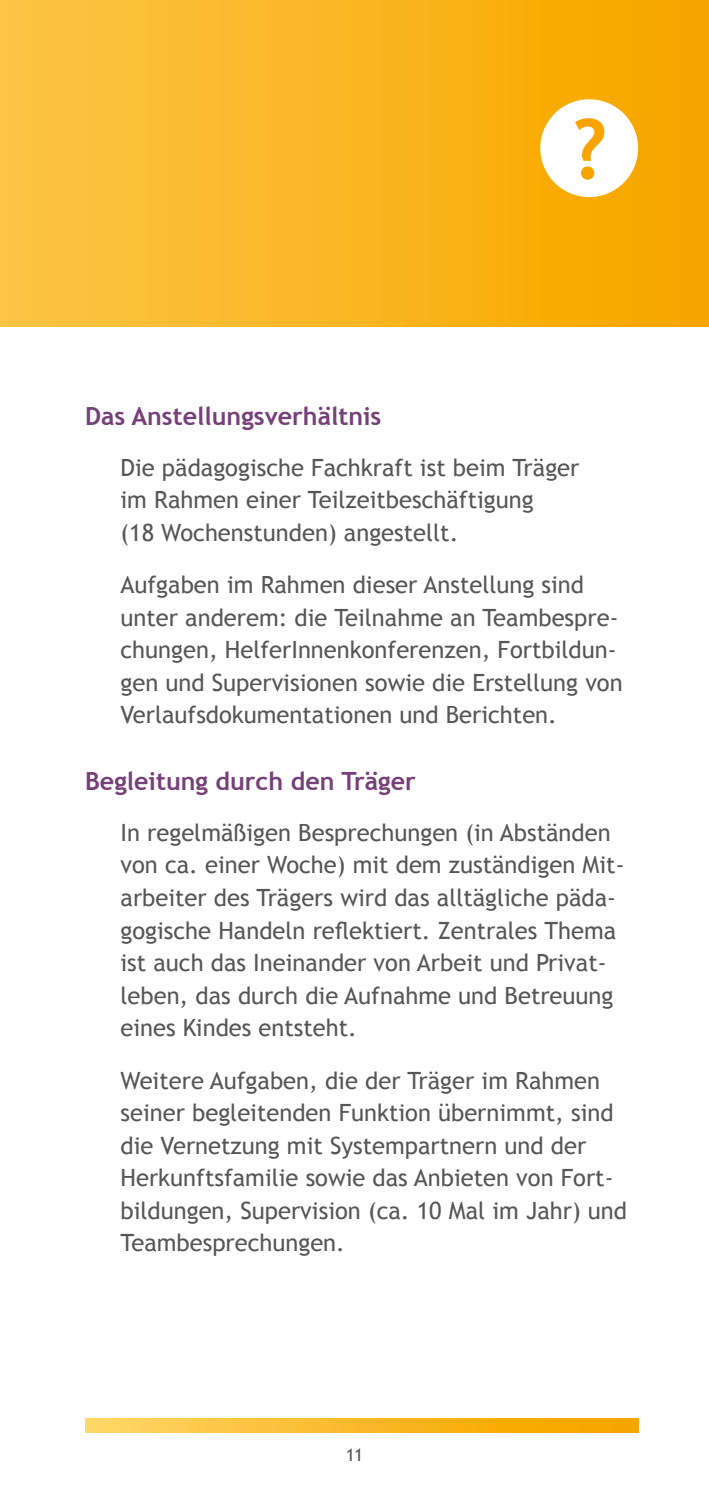
<style>
.page{position:relative;width:709px;height:1489px;background:#fff}
.page>*{position:absolute;margin:0;border:0;box-sizing:border-box;transform-origin:0 0}
.t1{font:700 83.25px "Trebuchet MS";color:#f7a400}
.t2{font:700 25px "Trebuchet MS";color:#764078}
.t3{font:23.75px/32.5px "Trebuchet MS";color:#565656}
.t4{font:17.5px "Trebuchet MS";color:#565656}
</style>
<div class="page">
<svg style="left:85px;top:1418px;width:553px;height:14px;background:#faba2a"></svg>
<div style="left:0;top:0;width:709px;height:327px;background:linear-gradient(to right,#fdc547,#f7a500)"></div>
<div style="left:540px;top:99px;width:98px;height:98px;background:#fff;border-radius:50%"></div>
<h1 class="t1" style="left:571px;top:97px;width:38px">?</h1>
<p class="t2" style="left:85px;top:401px;width:298px">Das Anstellungsverhältnis</p>
<p class="t3" style="left:120px;top:451px;width:460px">Die pädagogische Fachkraft ist beim Träger im Rahmen einer Teilzeitbeschäftigung<br>(18 Wochenstunden) angestellt.</p>
<p class="t3" style="left:120px;top:569px;width:503px">Aufgaben im Rahmen dieser Anstellung sind unter anderem: die Teilnahme an Teambespre&shy;chungen, HelferI nnenkonferenzen, Fortbildun&shy;gen und Supervisionen sowie die Erstellung von Verlaufsdokumentationen und Berichten.</p>
<p class="t2" style="left:85px;top:766px;width:332px">Begleitung durch den Träger</p>
<p class="t3" style="left:120px;top:816px;width:505px">I n regelmäßigen Besprechungen (in Abständen von ca. einer Woche) mit dem zuständigen Mit&shy;arbeiter des Trägers wird das alltägliche päda&shy;gogische Handeln reflektiert. Zentrales Thema ist auch das I neinander von Arbeit und Privat&shy;leben, das durch die Aufnahme und Betreuung eines Kindes entsteht.</p>
<p class="t3" style="left:120px;top:1064px;width:508px">Weitere Aufgaben, die der Träger im Rahmen seiner begleitenden Funktion übernimmt, sind die Vernetzung mit Systempartnern und der Herkunftsfamilie sowie das Anbieten von Fort&shy;bildungen, Supervision (ca. 10 Mal im Jahr) und Teambesprechungen.</p>
<p class="t4" style="left:346px;top:1443px;width:19px">11</p>
</div>
